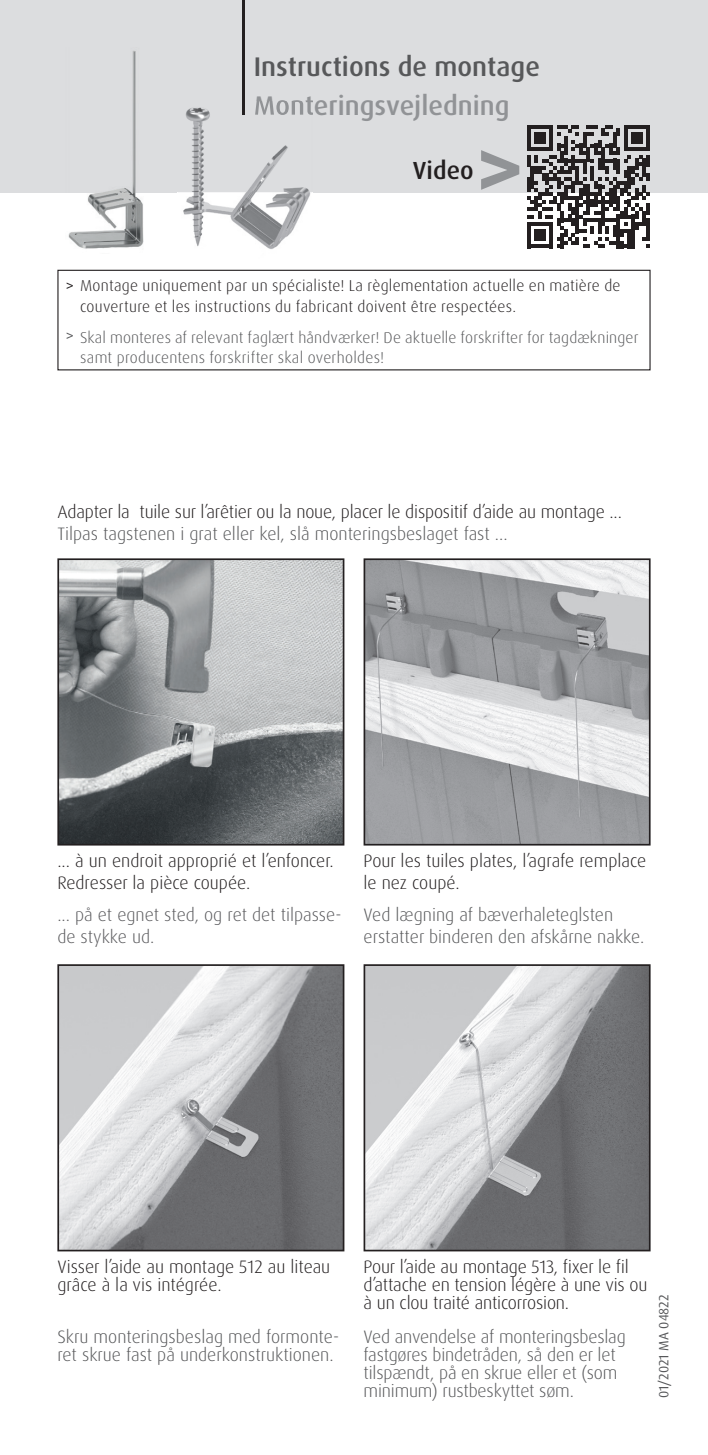
<style>
.page{position:relative;width:708px;height:1455px;background:#fff}
.page>*{position:absolute;margin:0;border:0;box-sizing:border-box;transform-origin:0 0}
.t1{font:700 90px "Dax OT";color:#919396}
.t2{font:500 27px "Dax OT";color:#57585a}
.t3{font:500 27px "Dax OT";color:#919396}
.t4{font:500 24.75px "Dax OT";letter-spacing:.005em;color:#231f20}
.t5{font:300 18px/18px "Dax OT";letter-spacing:-.01em;color:#231f20}
.t6{font:300 18px/18px "Dax OT";letter-spacing:-.005em;color:#57585a}
.t7{font:300 18px/21.6px "Dax OT";color:#5a5a5d}
.t8{font:300 15.75px "Dax OT";letter-spacing:.02em;color:#231f20}
.t9{font:300 15.75px "Dax OT";letter-spacing:.01em;color:#57585a}
.t10{font:13.5px "Dax OT";color:#57585a}
.s1{font-weight:400}
</style>
<div class="page">
<div style="left:0;top:0;width:708px;height:192px;background:#dcdddf"></div>
<hr style="left:242px;top:0;width:3px;height:115px;background:#231f20">
<svg style="left:527px;top:125px;width:123px;height:123px"></svg>
<div style="left:57px;top:270px;width:594px;height:100px;border:1px solid #231f20"></div>
<img style="left:66px;top:51px;width:81px;height:198px">
<img style="left:183px;top:107px;width:128px;height:142px">
<img style="left:242px;top:107px;width:3px;height:8px">
<img style="left:255px;top:101px;width:58px;height:20px">
<img style="left:60px;top:967px;width:281px;height:281px">
<div style="left:57px;top:964px;width:287px;height:287px;border:2px solid #231f20"></div>
<img style="left:367px;top:967px;width:281px;height:281px">
<div style="left:364px;top:964px;width:287px;height:287px;border:2px solid #231f20"></div>
<img style="left:60px;top:561px;width:281px;height:281px">
<div style="left:57px;top:558px;width:287px;height:287px;border:2px solid #231f20"></div>
<img style="left:367px;top:561px;width:281px;height:281px">
<div style="left:364px;top:558px;width:287px;height:287px;border:2px solid #231f20"></div>
<h2 class="t2" style="left:254px;top:50px;width:288px">Instructions de montage</h2>
<h2 class="t3" style="left:254px;top:88px;width:257px">Monteringsvejledning</h2>
<h3 class="t4" style="left:413px;top:154px;width:63px">Video</h3>
<h1 class="t1" style="left:476px;top:110px;width:49px">&gt;</h1>
<p class="t8" style="left:66px;top:276px;width:556px"><span class="s1">&gt;</span> Montage uniquement par un spécialiste! La règlementation actuelle en matière de</p>
<p class="t9" style="left:66px;top:327px;width:574px"><span class="s1">&gt;</span> Skal monteres af relevant faglært håndværker! De aktuelle forskrifter for tagdækninger</p>
<p class="t8" style="left:80px;top:296px;width:438px">couverture et les instructions du fabricant doivent être respectées.</p>
<p class="t9" style="left:80px;top:347px;width:306px">samt producentens forskrifter skal overholdes!</p>
<p class="t5" style="left:57px;top:503px;width:566px">Adapter la tuile sur l’arêtier ou la noue, placer le dispositif d’aide au montage ...</p>
<p class="t6" style="left:57px;top:524px;width:452px">Tilpas tagstenen i grat eller kel, slå monteringsbeslaget fast ...</p>
<p class="t5" style="left:57px;top:850px;width:278px;line-height:21.6px">... à un endroit approprié et l’enfoncer.<br>Redresser la pièce coupée.</p>
<p class="t7" style="left:57px;top:904px;width:286px">... på et egnet sted, og ret det tilpasse&shy;de stykke ud.</p>
<p class="t5" style="left:364px;top:850px;width:284px;line-height:21.6px">Pour les tuiles plates, l’agrafe remplace le nez coupé.</p>
<p class="t6" style="left:364px;top:904px;width:282px;line-height:21.6px">Ved lægning af bæverhaleteglsten erstatter binderen den afskårne nakke.</p>
<p class="t5" style="left:57px;top:1257px;width:274px">Visser l’aide au montage 512 au liteau grâce à la vis intégrée.</p>
<p class="t6" style="left:57px;top:1327px;width:283px">Skru monteringsbeslag med formonte&shy;ret skrue fast på underkonstruktionen.</p>
<p class="t5" style="left:364px;top:1257px;width:285px">Pour l’aide au montage 513, fixer le fil d’attache en tension légère à une vis ou à un clou traité anticorrosion.</p>
<p class="t6" style="left:364px;top:1327px;width:264px">Ved anvendelse af monteringsbeslag fastgøres bindetråden, så den er let tilspændt, på en skrue eller et (som minimum) rustbeskyttet søm.</p>
<p class="t10" style="left:655px;top:1397px;width:105px;rotate:-90deg">01/2021 MA 04822</p>
</div>
